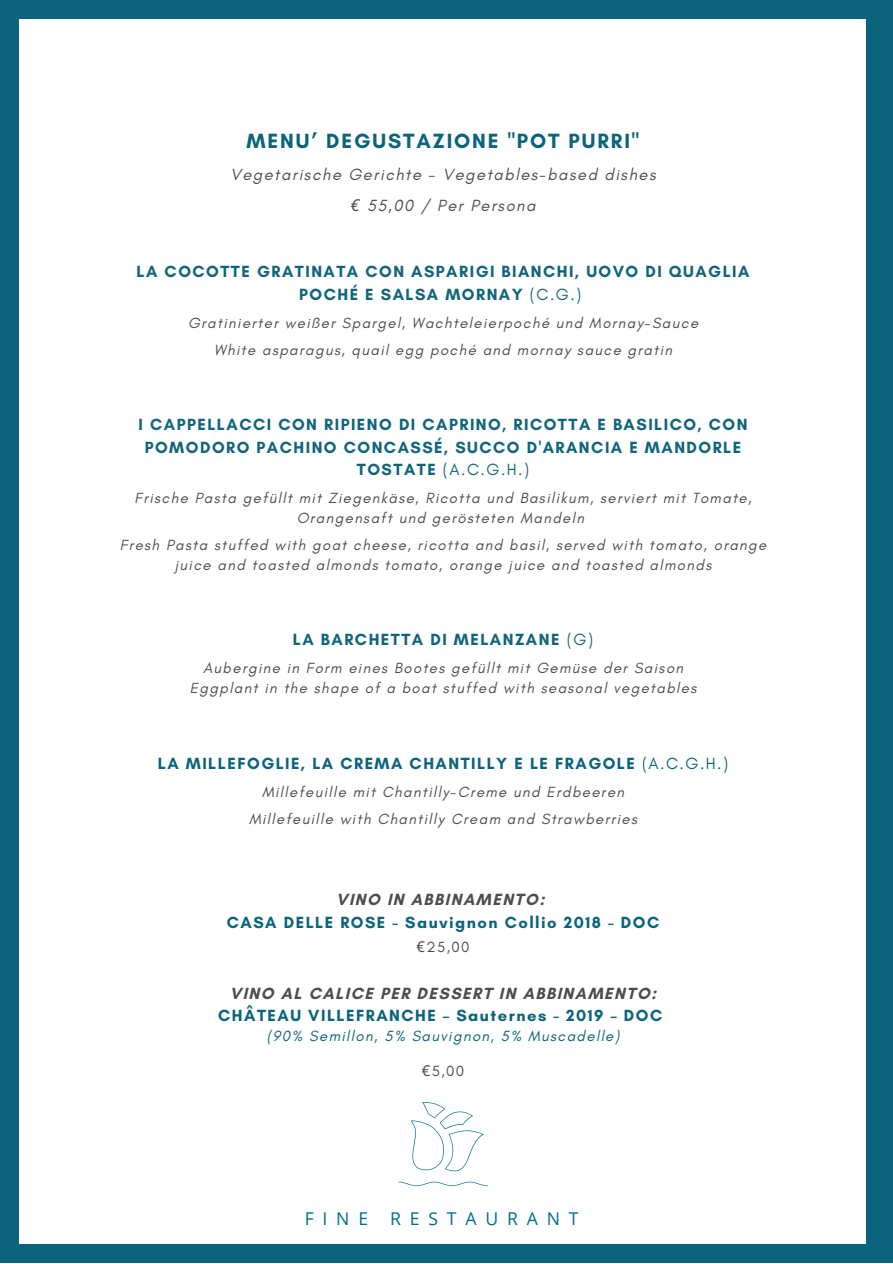
<style>
.page{position:relative;width:893px;height:1264px;background:#fff}
.page>*{position:absolute;margin:0;border:0;box-sizing:border-box;transform-origin:0 0}
.t1{font:700 21px "Glacial Indifference";letter-spacing:.09em;color:#0b637c}
.t2{font:17.7px "Open Sans";letter-spacing:.5em;color:#006e8d}
.t3{font:700 16.5px/22px "Glacial Indifference";letter-spacing:.09em;color:#10647c;text-align:center}
.t4{font:700 16.5px "Glacial Indifference";letter-spacing:.09em;color:#0b637c}
.t5{font:italic 16.5px "Glacial Indifference";letter-spacing:.09em;color:#4d4e4c}
.t6{font:700 16.5px "Glacial Indifference";letter-spacing:.09em;color:#4d4e4c}
.t7{font:700 16.5px "Glacial Indifference";letter-spacing:.09em;color:#0b647c}
.t8{font:italic 15px/19.8px "Glacial Indifference";letter-spacing:.09em;color:#4d4e4c;text-align:center}
.t9{font:italic 15px "Glacial Indifference";letter-spacing:.09em;color:#0b637c}
.t10{font:15px "Glacial Indifference";color:#4d4e4c}
.s1{font-family:"Noto Sans"}
.s2{font-weight:400}
</style>
<div class="page">
<div style="left:0;top:0;width:892px;height:1262px;background:#0b637c"></div>
<div style="left:19px;top:19px;width:847px;height:1224px;background:#fff"></div>
<svg style="left:398px;top:1181px;width:90px;height:5px"></svg>
<svg style="left:411px;top:1102px;width:72px;height:70px"></svg>
<p class="t1" style="left:246px;top:128px;width:394px">MENU’ DEGUSTAZIONE "POT PURRI"</p>
<p class="t5" style="left:230px;top:164px;width:427px">Vegetarische Gerichte - Vegetables-based dishes</p>
<p class="t5" style="left:350px;top:195px;width:186px"><span class="s1">€</span> 55,00 / Per Persona</p>
<p class="t3" style="left:137px;top:261px;width:614px">LA COCOTTE GRATINATA CON ASPARIGI BIANCHI, UOVO DI QUAGLIA<br>POCHÉ E SALSA MORNAY <span class="s2">(C.G.)</span></p>
<p class="t8" style="left:188px;top:312px;width:511px">Gratinierter weißer Spargel, Wachteleierpoché und Mornay-Sauce</p>
<p class="t8" style="left:214px;top:339px;width:459px">White asparagus, quail egg poché and mornay sauce gratin</p>
<p class="t3" style="left:139px;top:413px;width:610px">I CAPPELLACCI CON RIPIENO DI CAPRINO, RICOTTA E BASILICO, CON<br>POMODORO PACHINO CONCASSÉ, SUCCO D'ARANCIA E MANDORLE<br>TOSTATE <span class="s2">(A.C.G.H.)</span></p>
<p class="t8" style="left:135px;top:487px;width:618px">Frische Pasta gefüllt mit Ziegenkäse, Ricotta und Basilikum, serviert mit Tomate,<br>Orangensaft und gerösteten Mandeln</p>
<p class="t8" style="left:120px;top:534px;width:648px">Fresh Pasta stuffed with goat cheese, ricotta and basil, served with tomato, orange juice and toasted almonds tomato, orange juice and toasted almonds</p>
<p class="t3" style="left:293px;top:628px;width:301px">LA BARCHETTA DI MELANZANE <span class="s2">(G)</span></p>
<p class="t8" style="left:203px;top:658px;width:481px">Aubergine in Form eines Bootes gefüllt mit Gemüse der Saison</p>
<p class="t8" style="left:190px;top:678px;width:508px">Eggplant in the shape of a boat stuffed with seasonal vegetables</p>
<p class="t4" style="left:158px;top:753px;width:572px">LA MILLEFOGLIE, LA CREMA CHANTILLY E LE FRAGOLE <span class="s2">(A.C.G.H.)</span></p>
<p class="t8" style="left:262px;top:782px;width:363px">Millefeuille mit Chantilly-Creme und Erdbeeren</p>
<p class="t8" style="left:249px;top:809px;width:389px">Millefeuille with Chantilly Cream and Strawberries</p>
<p class="t6" style="left:336px;top:889px;width:210px">VINO IN ABBINAMENTO:</p>
<p class="t7" style="left:227px;top:911px;width:434px">CASA DELLE ROSE - Sauvignon Collio 2018 - DOC</p>
<p class="t10" style="left:416px;top:938px;width:55px"><span class="s1">€</span>25,00</p>
<p class="t6" style="left:230px;top:983px;width:428px">VINO AL CALICE PER DESSERT IN ABBINAMENTO:</p>
<p class="t4" style="left:218px;top:1005px;width:445px">CHÂTEAU VILLEFRANCHE – Sauternes - 2019 – DOC</p>
<p class="t9" style="left:267px;top:1027px;width:354px">(90% Semillon, 5% Sauvignon, 5% Muscadelle)</p>
<p class="t10" style="left:422px;top:1061px;width:44px"><span class="s1">€</span>5,00</p>
<p class="t2" style="left:304px;top:1205px;width:65px">FINE</p>
<p class="t2" style="left:390px;top:1205px;width:190px">RESTAURANT</p>
</div>
